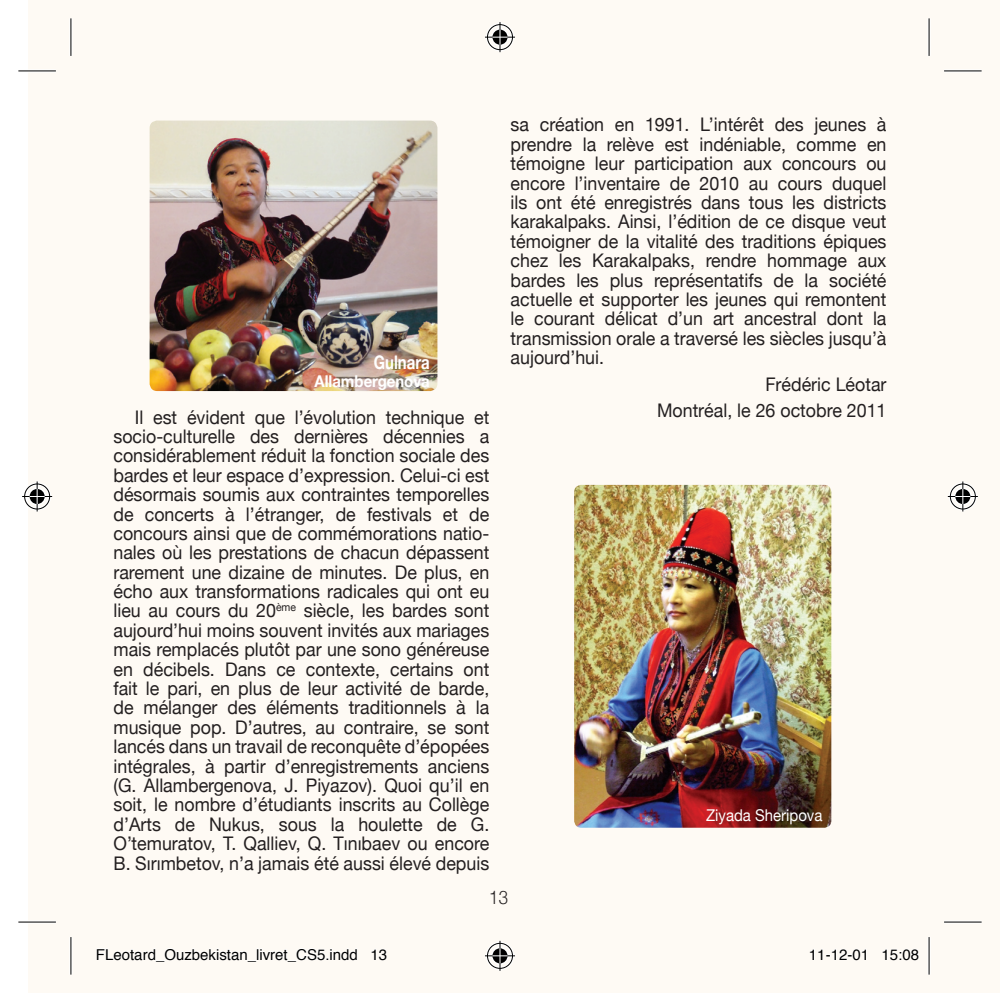
<style>
.page{position:relative;width:1000px;height:993px;background:#fff}
.page>*{position:absolute;margin:0;border:0;box-sizing:border-box;transform-origin:0 0}
.Parag_standard{font:18.75px/19.2px "Helvetica Neue";color:#231f20;text-align:justify;scale:.95 1}
.Nom_musicien{font:700 18.75px "Helvetica Neue";color:#fff;scale:.8 1}
.t1{font:300 18.75px "Helvetica Neue";color:#231f20;scale:.9 1}
.Nom_musicien-2{font:16.25px "Helvetica Neue";color:#fff;scale:.92 1}
.Nom_musicien-3{font:700 16.25px "Helvetica Neue";color:#fff;scale:.92 1}
.t2{font:15px "Helvetica";color:#000}
</style>
<div class="page">
<div style="left:28px;top:0;width:971px;height:992px;background:#fefaf4"></div>
<img style="left:149px;top:120px;width:288px;height:271px">
<img style="left:574px;top:484px;width:257px;height:343px">
<hr style="left:18px;top:69px;width:38px;height:3px;background:#fff">
<hr style="left:943px;top:69px;width:38px;height:3px;background:#fff">
<hr style="left:18px;top:920px;width:38px;height:3px;background:#fff">
<hr style="left:943px;top:920px;width:38px;height:3px;background:#fff">
<hr style="left:69px;top:18px;width:3px;height:38px;background:#fff">
<hr style="left:69px;top:936px;width:3px;height:38px;background:#fff">
<hr style="left:927px;top:18px;width:3px;height:38px;background:#fff">
<hr style="left:927px;top:936px;width:3px;height:38px;background:#fff">
<hr style="left:18px;top:70px;width:38px;height:1px;background:#000">
<hr style="left:943px;top:70px;width:38px;height:1px;background:#000">
<hr style="left:18px;top:921px;width:38px;height:1px;background:#000">
<hr style="left:943px;top:921px;width:38px;height:1px;background:#000">
<hr style="left:70px;top:18px;width:1px;height:38px;background:#000">
<hr style="left:70px;top:936px;width:1px;height:38px;background:#000">
<hr style="left:928px;top:18px;width:1px;height:38px;background:#000">
<hr style="left:928px;top:936px;width:1px;height:38px;background:#000">
<div style="left:486px;top:23px;width:28px;height:28px;border:3px solid #fff;border-radius:50%"></div>
<hr style="left:485px;top:36px;width:30px;height:3px;background:#fff">
<hr style="left:498px;top:22px;width:3px;height:30px;background:#fff">
<div style="left:491px;top:28px;width:18px;height:18px;border:3px solid #fff;border-radius:50%"></div>
<div style="left:487px;top:24px;width:25px;height:26px;border:1px solid #000;border-radius:50%"></div>
<hr style="left:485px;top:37px;width:30px;height:1px;background:#000">
<hr style="left:499px;top:22px;width:1px;height:30px;background:#000">
<svg style="left:492px;top:30px;width:15px;height:15px"></svg>
<div style="left:486px;top:941px;width:28px;height:28px;border:3px solid #fff;border-radius:50%"></div>
<svg style="left:485px;top:953px;width:30px;height:4px"></svg>
<hr style="left:498px;top:940px;width:3px;height:30px;background:#fff">
<div style="left:491px;top:946px;width:18px;height:18px;border:3px solid #fff;border-radius:50%"></div>
<div style="left:487px;top:942px;width:25px;height:26px;border:1px solid #000;border-radius:50%"></div>
<hr style="left:485px;top:955px;width:30px;height:1px;background:#000">
<hr style="left:499px;top:940px;width:1px;height:30px;background:#000">
<svg style="left:492px;top:948px;width:15px;height:15px"></svg>
<div style="left:23px;top:482px;width:28px;height:28px;border:3px solid #fff;border-radius:50%"></div>
<hr style="left:22px;top:494px;width:30px;height:4px;background:#fff">
<hr style="left:36px;top:481px;width:3px;height:30px;background:#fff">
<div style="left:28px;top:487px;width:18px;height:18px;border:3px solid #fff;border-radius:50%"></div>
<div style="left:24px;top:483px;width:26px;height:26px;border:1px solid #000;border-radius:50%"></div>
<hr style="left:22px;top:496px;width:30px;height:1px;background:#000">
<hr style="left:37px;top:481px;width:1px;height:30px;background:#000">
<svg style="left:30px;top:489px;width:15px;height:15px"></svg>
<div style="left:948px;top:482px;width:28px;height:28px;border:3px solid #fff;border-radius:50%"></div>
<hr style="left:947px;top:494px;width:30px;height:4px;background:#fff">
<hr style="left:961px;top:481px;width:3px;height:30px;background:#fff">
<div style="left:953px;top:487px;width:18px;height:18px;border:3px solid #fff;border-radius:50%"></div>
<div style="left:949px;top:483px;width:26px;height:26px;border:1px solid #000;border-radius:50%"></div>
<hr style="left:947px;top:496px;width:30px;height:1px;background:#000">
<hr style="left:962px;top:481px;width:1px;height:30px;background:#000">
<svg style="left:955px;top:489px;width:15px;height:15px"></svg>
<svg style="left:97px;top:949px;width:260px;height:11px"></svg>
<svg style="left:810px;top:949px;width:56px;height:11px"></svg>
<svg style="left:883px;top:949px;width:35px;height:11px"></svg>
<p class="Nom_musicien" style="left:374px;top:345px;width:71px">Gulnara</p>
<p class="Nom_musicien-3" style="left:314px;top:366px;width:127px">Allambergenova</p>
<p class="Parag_standard" style="left:113px;top:406px;width:397px;text-indent:21px">Il est évident que l’évolution technique et socio-culturelle des dernières décennies a considérablement réduit la fonction sociale des bardes et leur espace d’expression. Celui-ci est désormais soumis aux contraintes temporelles de concerts à l’étranger, de festivals et de concours ainsi que de commémorations natio&shy;nales où les prestations de chacun dépassent rarement une dizaine de minutes. De plus, en écho aux transformations radicales qui ont eu lieu au cours du 20<sup>ème</sup> siècle, les bardes sont aujourd’hui moins souvent invités aux mariages mais remplacés plutôt par une sono généreuse en décibels. Dans ce contexte, certains ont fait le pari, en plus de leur activité de barde, de mélanger des éléments traditionnels à la musique pop. D’autres, au contraire, se sont lancés dans un travail de reconquête d’épopées intégrales, à partir d’enregistrements anciens (G. Allambergenova, J. Piyazov). Quoi qu’il en soit, le nombre d’étudiants inscrits au Collège d’Arts de Nukus, sous la houlette de G.<br>O’temuratov, T. Qalliev, Q. Tınıbaev ou encore B. Sırımbetov, n’a jamais été aussi élevé depuis</p>
<p class="Parag_standard" style="left:510px;top:114px;width:397px">sa création en 1991. L’intérêt des jeunes à prendre la relève est indéniable, comme en témoigne leur participation aux concours ou encore l’inventaire de 2010 au cours duquel ils ont été enregistrés dans tous les districts karakalpaks. Ainsi, l’édition de ce disque veut témoigner de la vitalité des traditions épiques chez les Karakalpaks, rendre hommage aux bardes les plus représentatifs de la société actuelle et supporter les jeunes qui remontent le courant délicat d’un art ancestral dont la transmission orale a traversé les siècles jusqu’à aujourd’hui.</p>
<p class="Parag_standard" style="left:765px;top:373px;width:129px">Frédéric Léotar</p>
<p class="Parag_standard" style="left:656px;top:399px;width:243px">Montréal, le 26 octobre 2011</p>
<p class="Nom_musicien-2" style="left:706px;top:800px;width:128px">Ziyada Sheripova</p>
<p class="t1" style="left:489px;top:882px;width:22px">13</p>
<p class="t2" style="left:96px;top:942px;width:292px">FLeotard_Ouzbekistan_livret_CS5.indd 13</p>
<p class="t2" style="left:808px;top:942px;width:112px">11-12-01 15:08</p>
</div>
